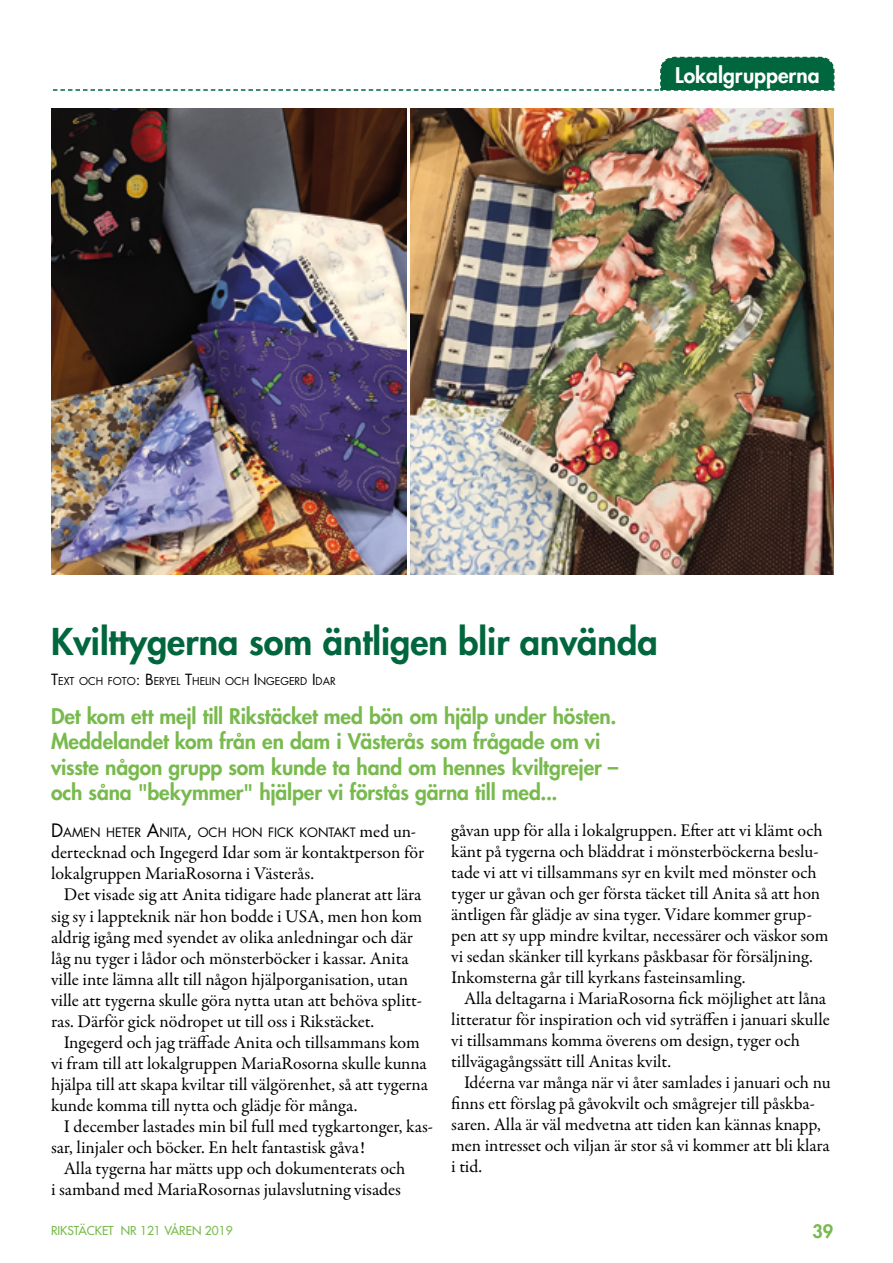
<style>
.page{position:relative;width:893px;height:1263px;background:#fff}
.page>*{position:absolute;margin:0;border:0;box-sizing:border-box;transform-origin:0 0}
.t1{font:800 36px "Futura Std";color:#00663d}
.t2{font:800 21px/25.5px "Futura Std";letter-spacing:-.005em;color:#78ba4d}
.t3{font:800 21px "Futura Std";color:#fff}
.t4{font:18px/21px "Garamond Premr Pro";letter-spacing:-.005em;color:#000}
.t5{font:800 18px "Futura Std";color:#78ba4d}
.t6{font:12.6px "Futura Std";color:#000}
.t7{font:500 12px "Futura Std";color:#78ba4d}
.t8{font:10.5px "Futura Std";color:#000}
.s1{font-size:15px}
.s2{font-size:18px}
.s3{font-family:"Garamond Premr Pro";font-size:18px}
</style>
<div class="page">
<svg style="left:53px;top:56px;width:782px;height:35px"></svg>
<img style="left:51px;top:108px;width:355px;height:466px">
<img style="left:410px;top:108px;width:423px;height:466px">
<p class="t3" style="left:675px;top:61px;width:146px">Lokalgrupperna</p>
<h1 class="t1" style="left:51px;top:619px;width:608px">Kvilttygerna som äntligen blir använda</h1>
<p class="t8" style="left:51px;top:674px;width:286px"><span class="s1">T</span>EXT OCH FOTO<span class="s1">: B</span>ERYEL <span class="s1">T</span>HELIN OCH <span class="s1">I</span> NGEGERD <span class="s1">I</span> DAR</p>
<p class="t2" style="left:51px;top:703px;width:569px">Det kom ett mejl till Rikstäcket med bön om hjälp under hösten.<br>Meddelandet kom från en dam i Västerås som frågade om vi visste någon grupp som kunde ta hand om hennes kviltgrejer – och såna "bekymmer" hjälper vi förstås gärna till med...</p>
<p class="t6" style="left:51px;top:825px;width:367px"><span class="s2">D</span>AMEN HETER <span class="s2">A</span>NITA<span class="s2">,</span> OCH HON FICK KONTAKT <span class="s3">med un-</span></p>
<p class="t4" style="left:51px;top:843px;width:375px">dertecknad och Ingegerd Idar som är kontaktperson för lokalgruppen MariaRosorna i Västerås.</p>
<p class="t4" style="left:51px;top:885px;width:373px;text-indent:13px">Det visade sig att Anita tidigare hade planerat att lära sig sy i lappteknik när hon bodde i USA, men hon kom aldrig igång med syendet av olika anledningar och där låg nu tyger i lådor och mönsterböcker i kassar. Anita ville inte lämna allt till någon hjälporganisation, utan ville att tygerna skulle göra nytta utan att behöva splitt&shy;ras. Därför gick nödropet ut till oss i Rikstäcket.</p>
<p class="t4" style="left:51px;top:1032px;width:378px;text-indent:13px">Ingegerd och jag träffade Anita och tillsammans kom vi fram till att lokalgruppen MariaRosorna skulle kunna hjälpa till att skapa kviltar till välgörenhet, så att tygerna kunde komma till nytta och glädje för många.</p>
<p class="t4" style="left:64px;top:1116px;width:371px">I december lastades min bil full med tygkartonger, kas-</p>
<p class="t4" style="left:51px;top:1137px;width:315px">sar, linjaler och böcker. En helt fantastisk gåva!</p>
<p class="t4" style="left:64px;top:1158px;width:343px">Alla tygerna har mätts upp och dokumenterats och</p>
<p class="t4" style="left:51px;top:1179px;width:352px">i samband med MariaRosornas julavslutning visades</p>
<p class="t4" style="left:451px;top:820px;width:379px">gåvan upp för alla i lokalgruppen. Efter att vi klämt och känt på tygerna och bläddrat i mönsterböckerna beslu&shy;tade vi att vi tillsammans syr en kvilt med mönster och tyger ur gåvan och ger första täcket till Anita så att hon äntligen får glädje av sina tyger. Vidare kommer grup&shy;pen att sy upp mindre kviltar, necessärer och väskor som vi sedan skänker till kyrkans påskbasar för försäljning.<br>Inkomsterna går till kyrkans fasteinsamling.</p>
<p class="t4" style="left:451px;top:988px;width:380px;text-indent:13px">Alla deltagarna i MariaRosorna fick möjlighet att låna litteratur för inspiration och vid syträffen i januari skulle vi tillsammans komma överens om design, tyger och tillvägagångssätt till Anitas kvilt.</p>
<p class="t4" style="left:451px;top:1072px;width:381px;text-indent:13px">Idéerna var många när vi åter samlades i januari och nu finns ett förslag på gåvokvilt och smågrejer till påskba&shy;saren. Alla är väl medvetna att tiden kan kännas knapp, men intresset och viljan är stor så vi kommer att bli klara i tid.</p>
<p class="t7" style="left:51px;top:1223px;width:183px">RIKSTÄCKET NR 121 VÅREN 2019</p>
<p class="t5" style="left:812px;top:1220px;width:22px">39</p>
</div>
